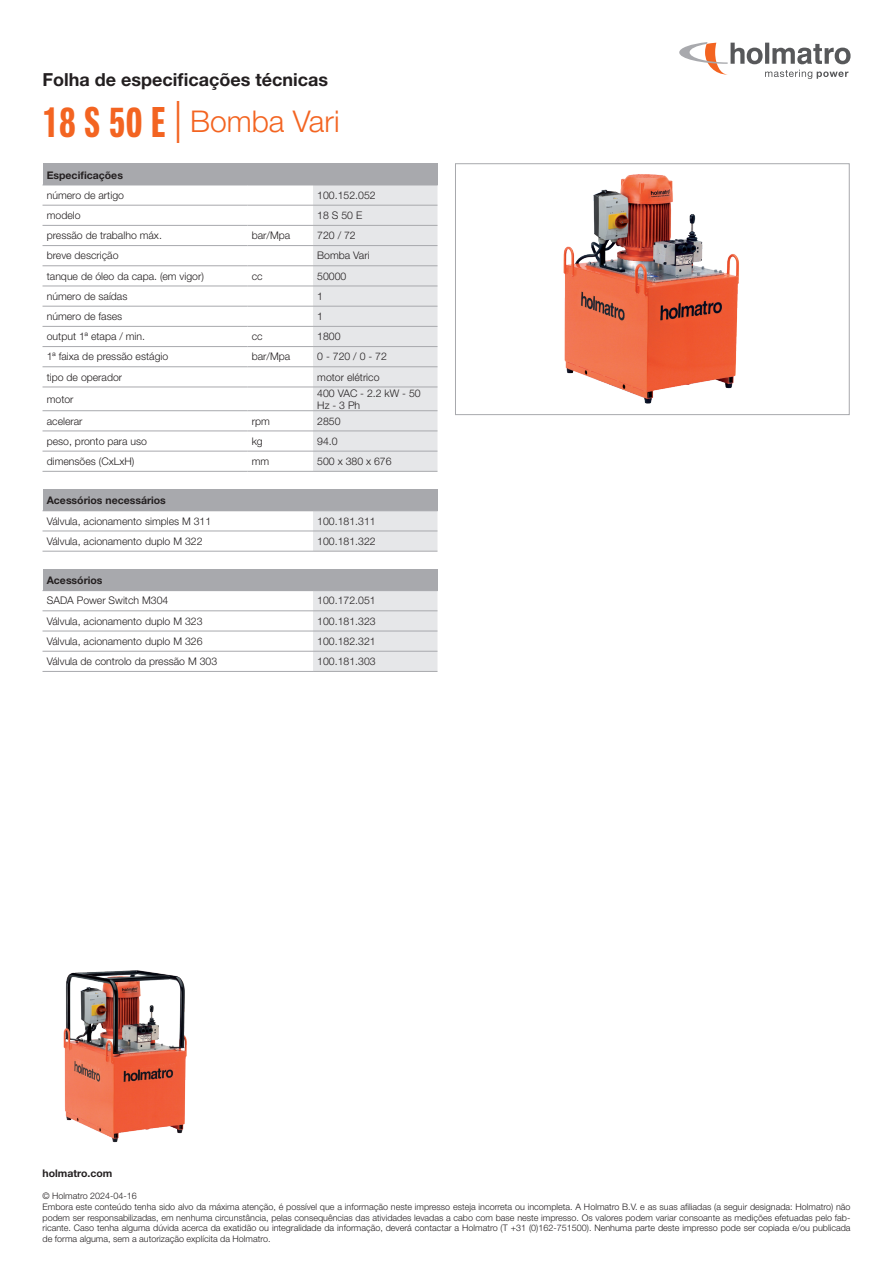
<style>
.page{position:relative;width:893px;height:1263px;background:#fff}
.page>*{position:absolute;margin:0;border:0;box-sizing:border-box;transform-origin:0 0}
.t1{font:300 30px "Helvetica Neue LT Std";color:#f36421}
.t2{font:700 18px "Helvetica Neue LT Std";color:#231f20}
.t3{font:300 10.5px/12px "Helvetica Neue LT Std";color:#231f20}
.t4{font:700 10.5px "Helvetica Neue LT Std";color:#231f20}
.t5{font:300 9px/10.8px "Helvetica Neue LT Std";color:#231f20}
.s1{font-family:"Neue Helvetica Pro 79 Cm";font-weight:700;font-size:42px}
.s2{font-size:42px}
</style>
<div class="page">
<svg style="left:679px;top:42px;width:171px;height:37px"></svg>
<div style="left:43px;top:164px;width:394px;height:21px;background:#a8a9ad"></div>
<svg style="left:313px;top:164px;width:125px;height:307px;background:#e0e1e3"></svg>
<hr style="left:43px;top:185px;width:204px;height:1px;background:#a8a9ad">
<hr style="left:247px;top:185px;width:66px;height:1px;background:#a8a9ad">
<hr style="left:313px;top:185px;width:125px;height:1px;background:#a8a9ad">
<hr style="left:43px;top:205px;width:204px;height:1px;background:#a8a9ad">
<hr style="left:247px;top:205px;width:66px;height:1px;background:#a8a9ad">
<hr style="left:313px;top:205px;width:124px;height:1px;background:#a8a9ad">
<hr style="left:43px;top:225px;width:204px;height:1px;background:#a8a9ad">
<hr style="left:247px;top:225px;width:66px;height:1px;background:#a8a9ad">
<hr style="left:313px;top:225px;width:124px;height:1px;background:#a8a9ad">
<hr style="left:43px;top:245px;width:204px;height:1px;background:#a8a9ad">
<hr style="left:247px;top:245px;width:66px;height:1px;background:#a8a9ad">
<hr style="left:313px;top:245px;width:124px;height:1px;background:#a8a9ad">
<hr style="left:43px;top:265px;width:204px;height:1px;background:#a8a9ad">
<hr style="left:247px;top:265px;width:66px;height:1px;background:#a8a9ad">
<hr style="left:313px;top:265px;width:124px;height:1px;background:#a8a9ad">
<hr style="left:43px;top:286px;width:204px;height:1px;background:#a8a9ad">
<hr style="left:247px;top:286px;width:66px;height:1px;background:#a8a9ad">
<hr style="left:313px;top:286px;width:124px;height:1px;background:#a8a9ad">
<hr style="left:43px;top:306px;width:204px;height:1px;background:#a8a9ad">
<hr style="left:247px;top:306px;width:66px;height:1px;background:#a8a9ad">
<hr style="left:313px;top:306px;width:124px;height:1px;background:#a8a9ad">
<hr style="left:43px;top:326px;width:204px;height:1px;background:#a8a9ad">
<hr style="left:247px;top:326px;width:66px;height:1px;background:#a8a9ad">
<hr style="left:313px;top:326px;width:124px;height:1px;background:#a8a9ad">
<hr style="left:43px;top:346px;width:204px;height:1px;background:#a8a9ad">
<hr style="left:247px;top:346px;width:66px;height:1px;background:#a8a9ad">
<hr style="left:313px;top:346px;width:124px;height:1px;background:#a8a9ad">
<hr style="left:43px;top:366px;width:204px;height:1px;background:#a8a9ad">
<hr style="left:247px;top:366px;width:66px;height:1px;background:#a8a9ad">
<hr style="left:313px;top:366px;width:124px;height:1px;background:#a8a9ad">
<hr style="left:43px;top:387px;width:204px;height:1px;background:#a8a9ad">
<hr style="left:247px;top:387px;width:66px;height:1px;background:#a8a9ad">
<hr style="left:313px;top:387px;width:124px;height:1px;background:#a8a9ad">
<hr style="left:43px;top:410px;width:204px;height:1px;background:#a8a9ad">
<hr style="left:247px;top:410px;width:66px;height:1px;background:#a8a9ad">
<hr style="left:313px;top:410px;width:124px;height:1px;background:#a8a9ad">
<hr style="left:43px;top:431px;width:204px;height:1px;background:#a8a9ad">
<hr style="left:247px;top:431px;width:66px;height:1px;background:#a8a9ad">
<hr style="left:313px;top:431px;width:124px;height:1px;background:#a8a9ad">
<hr style="left:43px;top:471px;width:204px;height:1px;background:#a8a9ad">
<hr style="left:43px;top:451px;width:204px;height:1px;background:#a8a9ad">
<hr style="left:247px;top:471px;width:66px;height:1px;background:#a8a9ad">
<hr style="left:247px;top:451px;width:66px;height:1px;background:#a8a9ad">
<hr style="left:313px;top:471px;width:124px;height:1px;background:#a8a9ad">
<hr style="left:313px;top:451px;width:124px;height:1px;background:#a8a9ad">
<div style="left:43px;top:489px;width:394px;height:22px;background:#a8a9ad"></div>
<svg style="left:313px;top:489px;width:125px;height:62px"></svg>
<hr style="left:313px;top:510px;width:125px;height:1px;background:#a8a9ad">
<hr style="left:43px;top:551px;width:270px;height:1px;background:#a8a9ad">
<hr style="left:43px;top:531px;width:270px;height:1px;background:#a8a9ad">
<hr style="left:313px;top:551px;width:124px;height:1px;background:#a8a9ad">
<hr style="left:313px;top:531px;width:124px;height:1px;background:#a8a9ad">
<div style="left:43px;top:569px;width:394px;height:22px;background:#a8a9ad"></div>
<svg style="left:313px;top:569px;width:125px;height:102px"></svg>
<hr style="left:313px;top:590px;width:125px;height:1px;background:#a8a9ad">
<hr style="left:43px;top:610px;width:270px;height:1px;background:#a8a9ad">
<hr style="left:313px;top:610px;width:124px;height:1px;background:#a8a9ad">
<hr style="left:43px;top:631px;width:270px;height:1px;background:#a8a9ad">
<hr style="left:313px;top:631px;width:124px;height:1px;background:#a8a9ad">
<hr style="left:43px;top:671px;width:270px;height:1px;background:#a8a9ad">
<hr style="left:43px;top:651px;width:270px;height:1px;background:#a8a9ad">
<hr style="left:313px;top:671px;width:124px;height:1px;background:#a8a9ad">
<hr style="left:313px;top:651px;width:124px;height:1px;background:#a8a9ad">
<img style="left:63px;top:970px;width:124px;height:173px">
<img style="left:563px;top:174px;width:176px;height:230px">
<div style="left:455px;top:164px;width:394px;height:251px;border:1px solid #a8a9ad"></div>
<h2 class="t2" style="left:43px;top:68px;width:287px">Folha de especificações técnicas</h2>
<h1 class="t1" style="left:43px;top:103px;width:299px"><span class="s1">18 S 50 E</span> <span class="s2">|</span> Bomba Vari</h1>
<p class="t4" style="left:47px;top:168px;width:78px">Especificações</p>
<p class="t3" style="left:47px;top:189px;width:79px">número de artigo</p>
<p class="t3" style="left:317px;top:189px;width:60px">100.152.052</p>
<p class="t3" style="left:47px;top:209px;width:35px">modelo</p>
<p class="t3" style="left:317px;top:209px;width:46px">18 S 50 E</p>
<p class="t3" style="left:47px;top:229px;width:117px">pressão de trabalho máx.</p>
<p class="t3" style="left:252px;top:229px;width:40px">bar/Mpa</p>
<p class="t3" style="left:317px;top:229px;width:40px">720 / 72</p>
<p class="t3" style="left:47px;top:249px;width:73px">breve descrição</p>
<p class="t3" style="left:317px;top:249px;width:54px">Bomba Vari</p>
<p class="t3" style="left:47px;top:270px;width:159px">tanque de óleo da capa. (em vigor)</p>
<p class="t3" style="left:252px;top:270px;width:12px">cc</p>
<p class="t3" style="left:317px;top:270px;width:31px">50000</p>
<p class="t3" style="left:47px;top:290px;width:82px">número de saídas</p>
<p class="t3" style="left:317px;top:290px;width:7px">1</p>
<p class="t3" style="left:47px;top:310px;width:77px">número de fases</p>
<p class="t3" style="left:317px;top:310px;width:7px">1</p>
<p class="t3" style="left:47px;top:330px;width:100px">output 1ª etapa / min.</p>
<p class="t3" style="left:252px;top:330px;width:12px">cc</p>
<p class="t3" style="left:317px;top:330px;width:25px">1800</p>
<p class="t3" style="left:47px;top:350px;width:123px">1ª faixa de pressão estágio</p>
<p class="t3" style="left:252px;top:350px;width:40px">bar/Mpa</p>
<p class="t3" style="left:317px;top:350px;width:71px">0 - 720 / 0 - 72</p>
<p class="t3" style="left:47px;top:371px;width:77px">tipo de operador</p>
<p class="t3" style="left:317px;top:371px;width:64px">motor elétrico</p>
<p class="t3" style="left:47px;top:393px;width:28px">motor</p>
<p class="t3" style="left:317px;top:387px;width:105px">400 VAC - 2.2 kW - 50<br>Hz - 3 Ph</p>
<p class="t3" style="left:47px;top:415px;width:37px">acelerar</p>
<p class="t3" style="left:252px;top:415px;width:20px">rpm</p>
<p class="t3" style="left:317px;top:415px;width:25px">2850</p>
<p class="t3" style="left:47px;top:435px;width:102px">peso, pronto para uso</p>
<p class="t3" style="left:252px;top:435px;width:13px">kg</p>
<p class="t3" style="left:317px;top:435px;width:22px">94.0</p>
<p class="t3" style="left:47px;top:455px;width:89px">dimensões (CxLxH)</p>
<p class="t3" style="left:252px;top:455px;width:19px">mm</p>
<p class="t3" style="left:317px;top:455px;width:76px">500 x 380 x 676</p>
<p class="t4" style="left:47px;top:494px;width:121px">Acessórios necessários</p>
<p class="t3" style="left:47px;top:515px;width:166px">Válvula, acionamento simples M 311</p>
<p class="t3" style="left:317px;top:515px;width:60px">100.181.311</p>
<p class="t3" style="left:47px;top:535px;width:157px">Válvula, acionamento duplo M 322</p>
<p class="t3" style="left:317px;top:535px;width:60px">100.181.322</p>
<p class="t4" style="left:47px;top:574px;width:57px">Acessórios</p>
<p class="t3" style="left:47px;top:594px;width:123px">SADA Power Switch M304</p>
<p class="t3" style="left:317px;top:594px;width:60px">100.172.051</p>
<p class="t3" style="left:47px;top:615px;width:157px">Válvula, acionamento duplo M 323</p>
<p class="t3" style="left:317px;top:615px;width:60px">100.181.323</p>
<p class="t3" style="left:47px;top:635px;width:157px">Válvula, acionamento duplo M 326</p>
<p class="t3" style="left:317px;top:635px;width:60px">100.182.321</p>
<p class="t3" style="left:47px;top:655px;width:172px">Válvula de controlo da pressão M 303</p>
<p class="t3" style="left:317px;top:655px;width:60px">100.181.303</p>
<p class="t4" style="left:43px;top:1167px;width:71px">holmatro.com</p>
<p class="t5" style="left:43px;top:1190px;width:809px">© Holmatro 2024-04-16<br>Embora este conteúdo tenha sido alvo da máxima atenção, é possível que a informação neste impresso esteja incorreta ou incompleta. A Holmatro B.V. e as suas afiliadas (a seguir designada: Holmatro) não podem ser responsabilizadas, em nenhuma circunstância, pelas consequências das atividades levadas a cabo com base neste impresso. Os valores podem variar consoante as medições efetuadas pelo fab&shy;ricante. Caso tenha alguma dúvida acerca da exatidão ou integralidade da informação, deverá contactar a Holmatro (T +31 (0)162-751500). Nenhuma parte deste impresso pode ser copiada e/ou publicada de forma alguma, sem a autorização explícita da Holmatro.</p>
</div>
